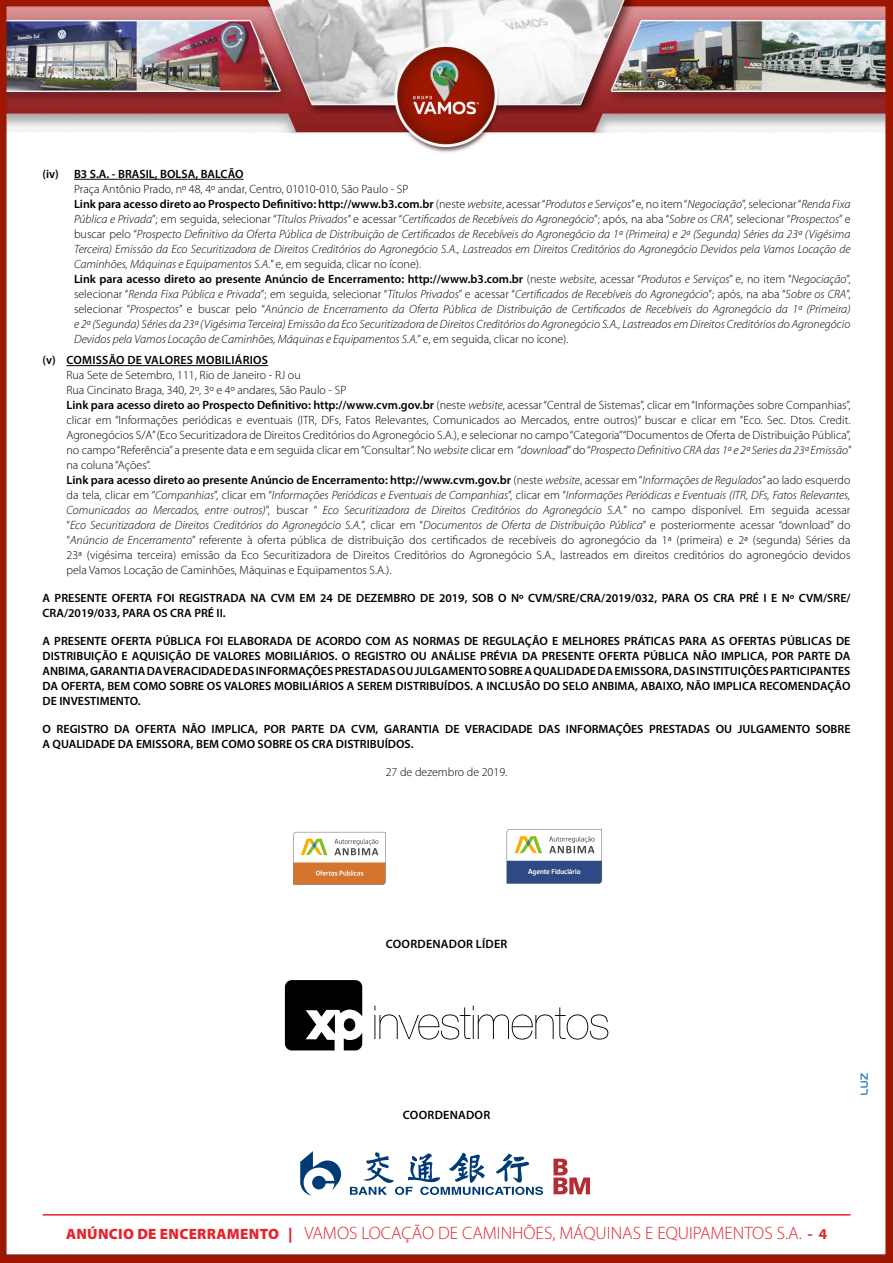
<style>
.page{position:relative;width:893px;height:1263px;background:#fff}
.page>*{position:absolute;margin:0;border:0;box-sizing:border-box;transform-origin:0 0}
.t1{font:300 18px "Myriad Pro";color:#e5242b}
.t2{font:600 12.15px "Myriad Pro";letter-spacing:.02em;color:#000}
.t3{font:300 12px/15px "Myriad Pro";color:#000}
.t4{font:italic 300 12px/15px "Myriad Pro";color:#000}
.t5{font:600 12px/15px "Myriad Pro";color:#000}
.t6{font:600 12px "Myriad Pro";letter-spacing:.02em;color:#000}
.t7{font:500 7.2px "Dobra W04";color:#fff}
.s1{font-style:normal}
.s2{font-weight:600;font-style:normal}
.s3{font-weight:600}
.s4{font-style:italic}
.s5{font-weight:900;font-size:15px}
.s6{font-weight:700;font-size:15px}
</style>
<div class="page">
<img style="left:0;top:0;width:893px;height:1263px">
<hr style="left:43px;top:1214px;width:807px;height:1px;background:#e5242b">
<hr style="left:74px;top:179px;width:170px;height:1px;background:#000">
<hr style="left:67px;top:365px;width:201px;height:1px;background:#000">
<svg style="left:507px;top:829px;width:95px;height:55px"></svg>
<svg style="left:293px;top:832px;width:93px;height:53px"></svg>
<svg style="left:285px;top:980px;width:77px;height:70px"></svg>
<div style="left:344px;top:1018px;width:11px;height:13px;background:#000;border-radius:50%"></div>
<svg style="left:374px;top:1006px;width:234px;height:33px"></svg>
<svg style="left:300px;top:1151px;width:243px;height:45px"></svg>
<svg style="left:553px;top:1159px;width:37px;height:35px"></svg>
<svg style="left:860px;top:1073px;width:8px;height:22px"></svg>
<p class="t5" style="left:43px;top:166px;width:203px">(iv) B3 S.A. - BRASIL, BOLSA, BALCÃO</p>
<p class="t4" style="left:74px;top:182px;width:778px"><span class="s1">Praça Antônio Prado, nº 48, 4º andar, Centro, 01010-010, São Paulo - SP<br></span><span class="s2">Link para acesso direto ao Prospecto Definitivo: http://www.b3.com.br</span> <span class="s1">(neste</span> website<span class="s1">, acessar “</span>Produtos e Serviços<span class="s1">” e, no item “</span>Negociação<span class="s1">”, selecionar “</span>Renda Fixa Pública e Privada<span class="s1">”; em seguida, selecionar “</span>Títulos Privados<span class="s1">” e acessar “</span>Certificados de Recebíveis do Agronegócio<span class="s1">”; após, na aba “</span>Sobre os CRA<span class="s1">”, selecionar “</span>Prospectos<span class="s1">” e buscar pelo “</span>Prospecto Definitivo da Oferta Pública de Distribuição de Certificados de Recebíveis do Agronegócio da 1ª (Primeira) e 2ª (Segunda) Séries da 23ª (Vigésima Terceira) Emissão da Eco Securitizadora de Direitos Creditórios do Agronegócio S.A., Lastreados em Direitos Creditórios do Agronegócio Devidos pela Vamos Locação de Caminhões, Máquinas e Equipamentos S.A.<span class="s1">” e, em seguida, clicar no ícone).<br></span><span class="s2">Link para acesso direto ao presente Anúncio de Encerramento: http://www.b3.com.br</span> <span class="s1">(neste</span> website<span class="s1">, acessar “</span>Produtos e Serviços<span class="s1">” e, no item “</span>Negociação<span class="s1">”, selecionar “</span>Renda Fixa Pública e Privada<span class="s1">”; em seguida, selecionar “</span>Títulos Privados<span class="s1">” e acessar “</span>Certificados de Recebíveis do Agronegócio<span class="s1">”; após, na aba “</span>Sobre os CRA<span class="s1">”, selecionar “</span>Prospectos<span class="s1">” e buscar pelo “</span>Anúncio de Encerramento da Oferta Pública de Distribuição de Certificados de Recebíveis do Agronegócio da 1ª (Primeira) e 2ª (Segunda) Séries da 23ª (Vigésima Terceira) Emissão da Eco Securitizadora de Direitos Creditórios do Agronegócio S.A., Lastreados em Direitos Creditórios do Agronegócio Devidos pela Vamos Locação de Caminhões, Máquinas e Equipamentos S.A.” <span class="s1">e, em seguida, clicar no ícone).</span></p>
<p class="t6" style="left:43px;top:353px;width:227px">(v) COMISSÃO DE VALORES MOBILIÁRIOS</p>
<p class="t3" style="left:67px;top:368px;width:787px">Rua Sete de Setembro, 111, Rio de Janeiro - RJ ou<br>Rua Cincinato Braga, 340, 2º, 3º e 4º andares, São Paulo - SP<br><span class="s3">Link para acesso direto ao Prospecto Definitivo: http://www.cvm.gov.br</span> (neste <span class="s4">website</span>, acessar “Central de Sistemas”, clicar em “Informações sobre Companhias”, clicar em “Informações periódicas e eventuais (ITR, DFs, Fatos Relevantes, Comunicados ao Mercados, entre outros)” buscar e clicar em “Eco. Sec. Dtos. Credit.<br>Agronegócios S/A” (Eco Securitizadora de Direitos Creditórios do Agronegócio S.A.), e selecionar no campo “Categoria” “Documentos de Oferta de Distribuição Pública”, no campo “Referência” a presente data e em seguida clicar em “Consultar”. No <span class="s4">website</span> clicar em “<span class="s4">download</span>” do “<span class="s4">Prospecto Definitivo CRA das 1ª e 2ª Series da 23ª Emissão</span>” na coluna “Ações”.<br><span class="s3">Link para acesso direto ao presente Anúncio de Encerramento: http://www.cvm.gov.br</span> (neste <span class="s4">website</span>, acessar em “<span class="s4">Informações de Regulados</span>” ao lado esquerdo da tela, clicar em “<span class="s4">Companhias</span>”, clicar em “<span class="s4">Informações Periódicas e Eventuais de Companhias</span>”, clicar em “<span class="s4">Informações Periódicas e Eventuais (ITR, DFs, Fatos Relevantes, Comunicados ao Mercados, entre outros)</span>”, buscar “ <span class="s4">Eco Securitizadora de Direitos Creditórios do Agronegócio S.A.</span>” no campo disponível. Em seguida acessar “<span class="s4">Eco Securitizadora de Direitos Creditórios do Agronegócio S.A.</span>”, clicar em “<span class="s4">Documentos de Oferta de Distribuição Pública</span>” e posteriormente acessar “download” do “<span class="s4">Anúncio de Encerramento</span>” referente à oferta pública de distribuição dos certificados de recebíveis do agronegócio da 1ª (primeira) e 2ª (segunda) Séries da 23ª (vigésima terceira) emissão da Eco Securitizadora de Direitos Creditórios do Agronegócio S.A., lastreados em direitos creditórios do agronegócio devidos pela Vamos Locação de Caminhões, Máquinas e Equipamentos S.A.).</p>
<p class="t5" style="left:43px;top:590px;width:809px">A PRESENTE OFERTA FOI REGISTRADA NA CVM EM 24 DE DEZEMBRO DE 2019, SOB O Nº CVM/SRE/CRA/2019/032, PARA OS CRA PRÉ I E Nº CVM/SRE/<br>CRA/2019/033, PARA OS CRA PRÉ II.</p>
<p class="t5" style="left:43px;top:633px;width:809px;text-align:justify">A PRESENTE OFERTA PÚBLICA FOI ELABORADA DE ACORDO COM AS NORMAS DE REGULAÇÃO E MELHORES PRÁTICAS PARA AS OFERTAS PÚBLICAS DE DISTRIBUIÇÃO E AQUISIÇÃO DE VALORES MOBILIÁRIOS. O REGISTRO OU ANÁLISE PRÉVIA DA PRESENTE OFERTA PÚBLICA NÃO IMPLICA, POR PARTE DA ANBIMA, GARANTIA DA VERACIDADE DAS INFORMAÇÕES PRESTADAS OU JULGAMENTO SOBRE A QUALIDADE DA EMISSORA, DAS INSTITUIÇÕES PARTICIPANTES DA OFERTA, BEM COMO SOBRE OS VALORES MOBILIÁRIOS A SEREM DISTRIBUÍDOS. A INCLUSÃO DO SELO ANBIMA, ABAIXO, NÃO IMPLICA RECOMENDAÇÃO DE INVESTIMENTO.</p>
<p class="t5" style="left:43px;top:721px;width:809px">O REGISTRO DA OFERTA NÃO IMPLICA, POR PARTE DA CVM, GARANTIA DE VERACIDADE DAS INFORMAÇÕES PRESTADAS OU JULGAMENTO SOBRE<br>A QUALIDADE DA EMISSORA, BEM COMO SOBRE OS CRA DISTRIBUÍDOS.</p>
<p class="t3" style="left:386px;top:764px;width:123px">27 de dezembro de 2019.</p>
<p class="t7" style="left:528px;top:867px;width:54px">Agente Fiduciário</p>
<p class="t2" style="left:386px;top:936px;width:123px">COORDENADOR LÍDER</p>
<p class="t2" style="left:403px;top:1107px;width:89px">COORDENADOR</p>
<h1 class="t1" style="left:66px;top:1223px;width:763px"><span class="s5">ANÚNCIO DE ENCERRAMENTO |</span> VAMOS LOCAÇÃO DE CAMINHÕES, MÁQUINAS E EQUIPAMENTOS S.A. <span class="s6">- 4</span></h1>
</div>
